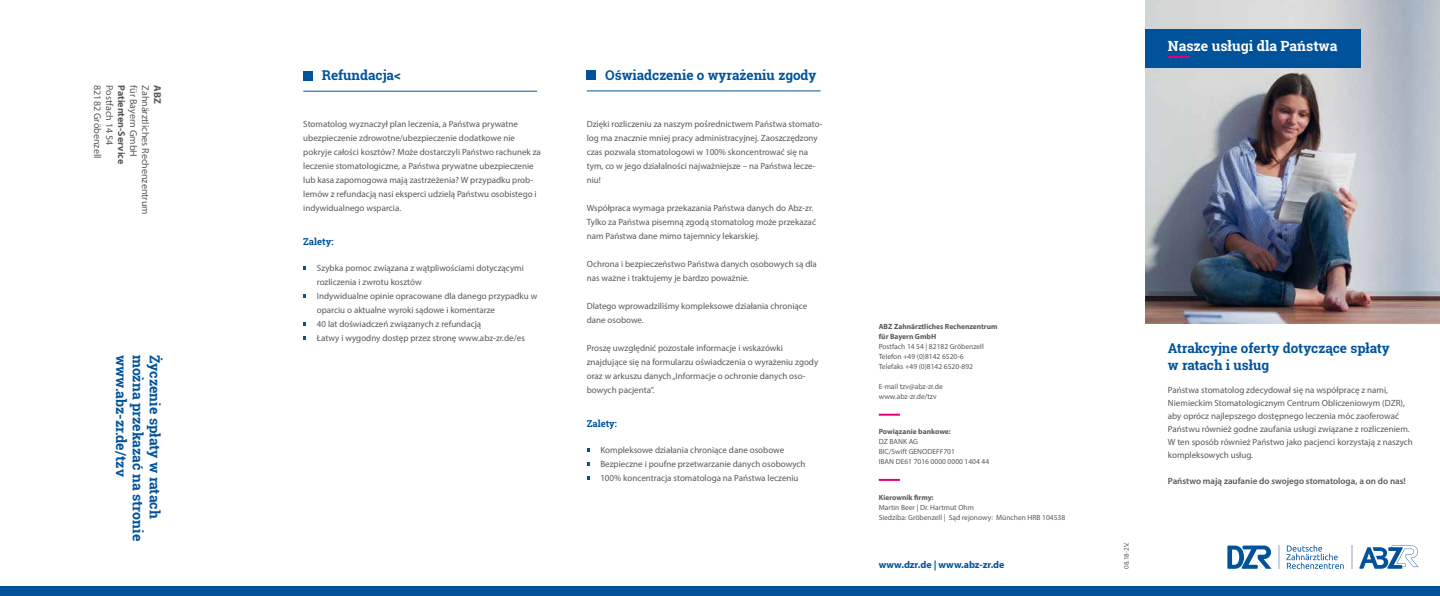
<style>
.page{position:relative;width:1440px;height:596px;background:#fff}
.page>*{position:absolute;margin:0;border:0;box-sizing:border-box;transform-origin:0 0}
.t1{font:700 14px "Roboto Slab";color:#00539b}
.t2{font:700 14px "Roboto Slab";color:#fff}
.t3{font:700 13.5px/16.2px "Roboto Slab";color:#00539b}
.t4{font:10px "Myriad Pro";color:#58585a}
.t5{font:700 10px "Myriad Pro";color:#00539b}
.t6{font:700 10px "Myriad Pro";color:#58585a}
.t7{font:700 9.5px "Roboto Slab";color:#00539b}
.t8{font:9px/14px "Myriad Pro";color:#58585a}
.t9{font:600 9px "Myriad Pro";color:#58585a}
.t10{font:7.5px/10px "Myriad Pro";color:#58585a}
.t11{font:700 7.5px/10px "Myriad Pro";color:#58585a}
.t12{font:7px "Myriad Pro";color:#58585a}
</style>
<div class="page">
<hr style="left:879px;top:413px;width:21px;height:2px;background:#e2007a">
<hr style="left:879px;top:478px;width:21px;height:2px;background:#e2007a">
<div style="left:587px;top:71px;width:9px;height:9px;background:#00539b"></div>
<hr style="left:587px;top:90px;width:234px;height:1px;background:#00539b">
<div style="left:0;top:586px;width:1440px;height:9px;background:#00539b"></div>
<div style="left:303px;top:71px;width:10px;height:9px;background:#00539b"></div>
<hr style="left:303px;top:91px;width:234px;height:1px;background:#00539b">
<img style="left:1145px;top:0;width:295px;height:323px">
<div style="left:1145px;top:30px;width:216px;height:38px;background:#00539b"></div>
<hr style="left:1168px;top:56px;width:21px;height:2px;background:#e2007a">
<svg style="left:1227px;top:545px;width:44px;height:23px"></svg>
<svg style="left:1286px;top:545px;width:58px;height:23px"></svg>
<svg style="left:1351px;top:545px;width:1px;height:23px"></svg>
<svg style="left:1278px;top:545px;width:1px;height:23px"></svg>
<svg style="left:1359px;top:545px;width:60px;height:23px"></svg>
<p class="t4" style="left:104px;top:85px;width:75px;rotate:90deg">82182 Gröbenzell</p>
<p class="t4" style="left:116px;top:85px;width:62px;rotate:90deg">Postfach 14 54</p>
<p class="t6" style="left:128px;top:85px;width:80px;rotate:90deg">Patienten-Service</p>
<p class="t4" style="left:140px;top:85px;width:73px;rotate:90deg">für Bayern GmbH</p>
<p class="t4" style="left:152px;top:85px;width:131px;rotate:90deg">Zahnärztliches Rechenzentrum</p>
<p class="t6" style="left:164px;top:85px;width:20px;rotate:90deg">ABZ</p>
<h1 class="t1" style="left:131px;top:354px;width:123px;rotate:90deg">www.abz-zr.de/tzv</h1>
<h1 class="t1" style="left:148px;top:354px;width:187px;rotate:90deg">można przekazać na stronie</h1>
<h1 class="t1" style="left:164px;top:354px;width:165px;rotate:90deg">Życzenie spłaty w ratach</h1>
<h2 class="t3" style="left:322px;top:67px;width:80px">Refundacja&lt;</h2>
<p class="t8" style="left:303px;top:117px;width:239px">Stomatolog wyznaczył plan leczenia, a Państwa prywatne ubezpieczenie zdrowotne/ubezpieczenie dodatkowe nie pokryje całości kosztów? Może dostarczyli Państwo rachunek za leczenie stomatologiczne, a Państwa prywatne ubezpieczenie lub kasa zapomogowa mają zastrzeżenia? W przypadku prob&shy;lemów z refundacją nasi eksperci udzielą Państwu osobistego i indywidualnego wsparcia.</p>
<p class="t7" style="left:303px;top:235px;width:32px">Zalety:</p>
<p class="t8" style="left:317px;top:260px;width:222px">Szybka pomoc związana z wątpliwościami dotyczącymi rozliczenia i zwrotu kosztów<br>Indywidualne opinie opracowane dla danego przypadku w oparciu o aktualne wyroki sądowe i komentarze<br>40 lat doświadczeń związanych z refundacją<br>Łatwy i wygodny dostęp przez stronę www.abz-zr.de/es</p>
<h2 class="t3" style="left:605px;top:67px;width:213px">Oświadczenie o wyrażeniu zgody</h2>
<p class="t8" style="left:587px;top:116px;width:237px">Dzięki rozliczeniu za naszym pośrednictwem Państwa stomato&shy;log ma znacznie mniej pracy administracyjnej. Zaoszczędzony czas pozwala stomatologowi w 100% skoncentrować się na tym, co w jego działalności najważniejsze – na Państwa lecze&shy;niu!</p>
<p class="t8" style="left:587px;top:200px;width:231px">Współpraca wymaga przekazania Państwa danych do Abz-zr.<br>Tylko za Państwa pisemną zgodą stomatolog może przekazać nam Państwa dane mimo tajemnicy lekarskiej.</p>
<p class="t8" style="left:587px;top:256px;width:232px">Ochrona i bezpieczeństwo Państwa danych osobowych są dla nas ważne i traktujemy je bardzo poważnie.</p>
<p class="t8" style="left:587px;top:298px;width:222px">Dlatego wprowadziliśmy kompleksowe działania chroniące dane osobowe.</p>
<p class="t8" style="left:587px;top:340px;width:233px">Proszę uwzględnić pozostałe informacje i wskazówki znajdujące się na formularzu oświadczenia o wyrażeniu zgody oraz w arkuszu danych „Informacje o ochronie danych oso&shy;bowych pacjenta”.</p>
<p class="t7" style="left:587px;top:417px;width:32px">Zalety:</p>
<p class="t8" style="left:600px;top:442px;width:207px">Kompleksowe działania chroniące dane osobowe<br>Bezpieczne i poufne przetwarzanie danych osobowych<br>100% koncentracja stomatologa na Państwa leczeniu</p>
<p class="t11" style="left:879px;top:321px;width:120px">ABZ Zahnärztliches Rechenzentrum für Bayern GmbH</p>
<p class="t10" style="left:879px;top:341px;width:107px">Postfach 14 54 | 82182 Gröbenzell<br>Telefon +49 (0)8142 6520-6<br>Telefaks +49 (0)8142 6520-892</p>
<p class="t10" style="left:879px;top:381px;width:66px">E-mail tzv@abz-zr.de www.abz-zr.de/tzv</p>
<p class="t11" style="left:879px;top:426px;width:74px">Powiązanie bankowe:</p>
<p class="t10" style="left:879px;top:436px;width:112px">DZ BANK AG<br>BIC/Swift GENODEFF701<br>IBAN DE61 7016 0000 0000 1404 44</p>
<p class="t11" style="left:879px;top:491px;width:56px">Kierownik firmy:</p>
<p class="t10" style="left:879px;top:501px;width:188px">Martin Beer | Dr. Hartmut Ohm<br>Siedziba: Gröbenzell | Sąd rejonowy: München HRB 104538</p>
<p class="t5" style="left:879px;top:558px;width:127px">www.dzr.de | www.abz-zr.de</p>
<h1 class="t2" style="left:1168px;top:37px;width:171px">Nasze usługi dla Państwa</h1>
<p class="t12" style="left:1122px;top:568px;width:28px;rotate:-90deg">08.18-2V.</p>
<h2 class="t3" style="left:1168px;top:340px;width:223px">Atrakcyjne oferty dotyczące spłaty w ratach i usług</h2>
<p class="t8" style="left:1168px;top:383px;width:247px;line-height:13px">Państwa stomatolog zdecydował się na współpracę z nami, Niemieckim Stomatologicznym Centrum Obliczeniowym (DZR), aby oprócz najlepszego dostępnego leczenia móc zaoferować Państwu również godne zaufania usługi związane z rozliczeniem.<br>W ten sposób również Państwo jako pacjenci korzystają z naszych kompleksowych usług.</p>
<p class="t9" style="left:1168px;top:475px;width:239px">Państwo mają zaufanie do swojego stomatologa, a on do nas!</p>
</div>
